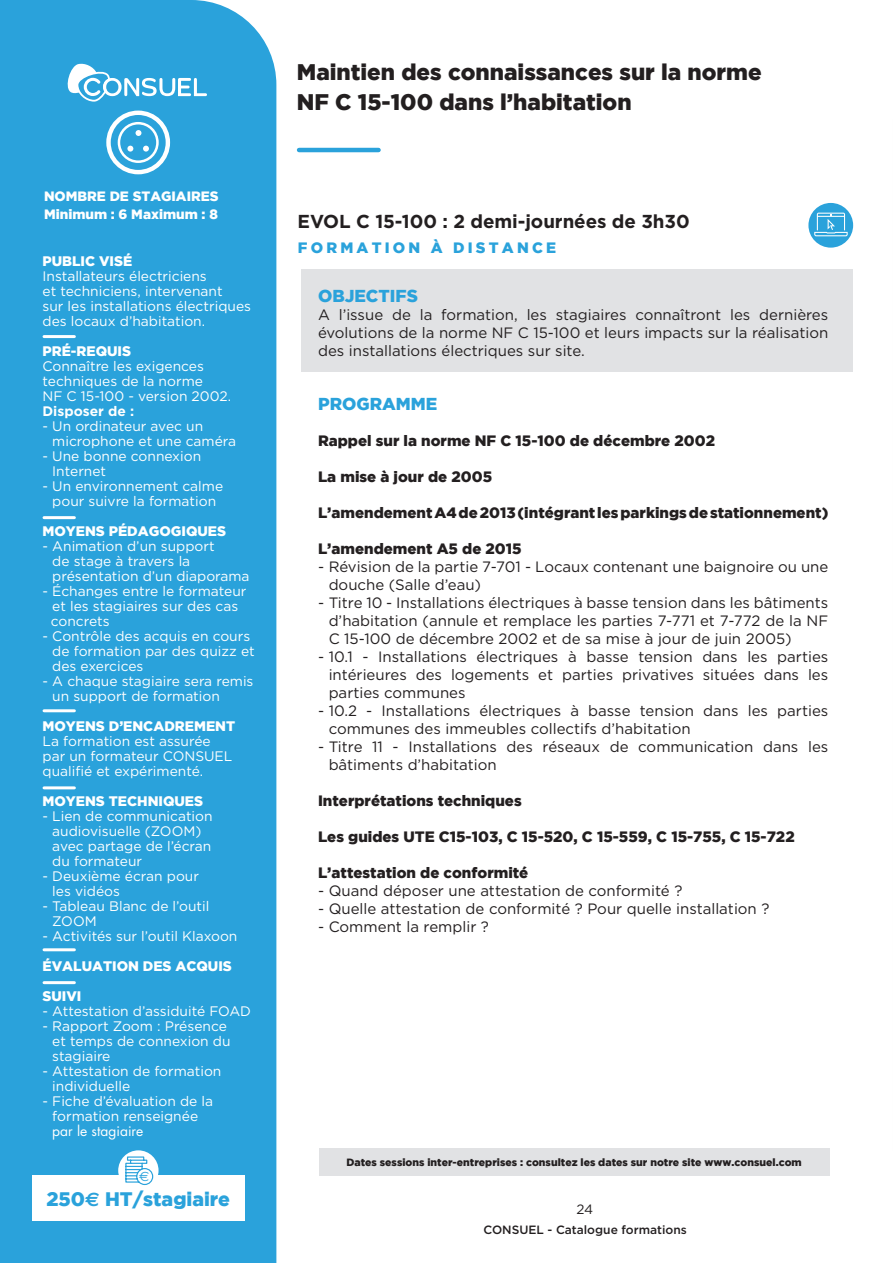
<style>
.page{position:relative;width:893px;height:1263px;background:#fff}
.page>*{position:absolute;margin:0;border:0;box-sizing:border-box;transform-origin:0 0}
.t1{font:900 22.5px/30px "Gotham";color:#231f20}
.t2{font:900 19.5px "Gotham";color:#2aa2db}
.t3{font:700 18.75px "Gotham";letter-spacing:-.005em;color:#231f20}
.t4{font:900 17.25px "Gotham";color:#2aa2db}
.t5{font:15px/18px "Gotham";color:#231f20;text-align:justify}
.t6{font:900 15px "Gotham";color:#231f20}
.t7{font:900 15px "Gotham";letter-spacing:.215em;color:#2aa2db}
.t8{font:13.8px/15px "Gotham";color:#fff}
.t9{font:900 13.8px/30px "Gotham";color:#fff}
.t10{font:13.8px "Futura";color:#fff}
.t11{font:700 13.8px "Gotham";color:#fff}
.t12{font:900 13.5px/18px "Gotham";color:#fff}
.t13{font:13.5px "Gotham";color:#231f20}
.t14{font:13.5px "Euro Sans";color:#2aa2db}
.t15{font:500 12px "Gotham";color:#231f20}
.t16{font:900 10.5px "Gotham";color:#231f20}
.s1{font-family:"Euro Sans";font-weight:700}
</style>
<div class="page">
<div style="left:0;top:0;width:276px;height:1263px;background:#2aa2db"></div>
<div style="left:301px;top:270px;width:551px;height:102px;background:#e1e2e4"></div>
<hr style="left:299px;top:148px;width:80px;height:4px;background:#2aa2db">
<div style="left:32px;top:1175px;width:212px;height:46px;background:#fff"></div>
<div style="left:118px;top:1150px;width:41px;height:41px;background:#fff;border-radius:50%"></div>
<svg style="left:125px;top:1156px;width:29px;height:30px"></svg>
<svg style="left:64px;top:63px;width:143px;height:40px"></svg>
<svg style="left:109px;top:113px;width:59px;height:59px;background:#49afe0"></svg>
<div style="left:106px;top:111px;width:64px;height:63px;border:4px solid #fff;border-radius:50%"></div>
<div style="left:118px;top:122px;width:41px;height:41px;border:3px solid #fff;border-radius:50%"></div>
<svg style="left:136px;top:130px;width:5px;height:6px"></svg>
<svg style="left:127px;top:146px;width:6px;height:6px"></svg>
<svg style="left:143px;top:146px;width:6px;height:6px"></svg>
<hr style="left:44px;top:335px;width:30px;height:3px;background:#fff">
<hr style="left:44px;top:516px;width:30px;height:3px;background:#fff">
<hr style="left:44px;top:709px;width:30px;height:3px;background:#fff">
<hr style="left:44px;top:786px;width:30px;height:3px;background:#fff">
<hr style="left:44px;top:948px;width:30px;height:3px;background:#fff">
<hr style="left:44px;top:981px;width:30px;height:3px;background:#fff">
<svg style="left:808px;top:203px;width:45px;height:45px"></svg>
<svg style="left:814px;top:213px;width:34px;height:23px"></svg>
<div style="left:319px;top:1148px;width:510px;height:27px;background:#e1e2e4"></div>
<hr style="left:0;top:0;width:202px;height:1px;background:#2aa2db">
<p class="t12" style="left:44px;top:187px;width:176px">NOMBRE DE STAGIAIRES<br>Minimum : 6 Maximum : 8</p>
<p class="t9" style="left:43px;top:246px;width:91px">PUBLIC VISÉ</p>
<p class="t8" style="left:43px;top:268px;width:210px">Installateurs électriciens<br>et techniciens, intervenant<br>sur les installations électriques des locaux d’habitation.</p>
<p class="t9" style="left:43px;top:336px;width:90px">PRÉ-REQUIS</p>
<p class="t8" style="left:43px;top:358px;width:190px">Connaître les exigences techniques de la norme<br>NF C 15-100 - version 2002.</p>
<p class="t11" style="left:43px;top:402px;width:93px">Disposer de :</p>
<p class="t8" style="left:52px;top:418px;width:185px;text-indent:-10px">- Un ordinateur avec un microphone et une caméra</p>
<p class="t8" style="left:52px;top:448px;width:150px;text-indent:-10px">- Une bonne connexion<br>Internet</p>
<p class="t8" style="left:43px;top:478px;width:182px;text-align:center">- Un environnement calme pour suivre la formation</p>
<p class="t9" style="left:43px;top:516px;width:185px">MOYENS PÉDAGOGIQUES</p>
<p class="t8" style="left:52px;top:538px;width:199px;text-indent:-10px">- Animation d’un support<br>de stage à travers la présentation d’un diaporama</p>
<p class="t8" style="left:51px;top:583px;width:197px;text-indent:-8px">- Échanges entre le formateur et les stagiaires sur des cas concrets</p>
<p class="t8" style="left:52px;top:628px;width:204px;text-indent:-10px">- Contrôle des acquis en cours de formation par des quizz et des exercices</p>
<p class="t8" style="left:52px;top:673px;width:203px;text-indent:-10px">- A chaque stagiaire sera remis un support de formation</p>
<p class="t9" style="left:43px;top:711px;width:194px">MOYENS D’ENCADREMENT</p>
<p class="t8" style="left:43px;top:733px;width:191px">La formation est assurée par un formateur CONSUEL qualifié et expérimenté.</p>
<p class="t9" style="left:43px;top:786px;width:162px">MOYENS TECHNIQUES</p>
<p class="t8" style="left:52px;top:809px;width:162px;text-indent:-10px">- Lien de communication audiovisuelle (ZOOM) avec partage de l’écran du formateur</p>
<p class="t8" style="left:52px;top:868px;width:148px;text-indent:-10px">- Deuxième écran pour les vidéos</p>
<p class="t8" style="left:52px;top:898px;width:159px;text-indent:-10px">- Tableau Blanc de l’outil<br>ZOOM</p>
<p class="t8" style="left:43px;top:928px;width:196px">- Activités sur l’outil Klaxoon</p>
<p class="t9" style="left:43px;top:951px;width:191px">ÉVALUATION DES ACQUIS<br>SUIVI</p>
<p class="t8" style="left:43px;top:1003px;width:210px">- Attestation d’assiduité FOAD</p>
<p class="t8" style="left:52px;top:1018px;width:180px;text-indent:-10px">- Rapport Zoom : Présence et temps de connexion du stagiaire</p>
<p class="t8" style="left:52px;top:1063px;width:171px;text-indent:-10px">- Attestation de formation individuelle</p>
<p class="t8" style="left:43px;top:1093px;width:172px;text-align:center">- Fiche d’évaluation de la formation renseignée</p>
<p class="t10" style="left:52px;top:1122px;width:93px">par le stagiaire</p>
<p class="t14" style="left:139px;top:1168px;width:12px">e</p>
<h2 class="t2" style="left:46px;top:1187px;width:185px">250<span class="s1">e</span> HT/stagiaire</h2>
<h1 class="t1" style="left:297px;top:57px;width:466px">Maintien des connaissances sur la norme<br>NF C 15-100 dans l’habitation</h1>
<h3 class="t3" style="left:298px;top:209px;width:394px">EVOL C 15-100 : 2 demi-journées de 3h30</h3>
<p class="t7" style="left:298px;top:239px;width:260px">FORMATION À DISTANCE</p>
<p class="t4" style="left:318px;top:286px;width:101px">OBJECTIFS</p>
<p class="t5" style="left:318px;top:305px;width:512px">A l’issue de la formation, les stagiaires connaîtront les dernières évolutions de la norme NF C 15-100 et leurs impacts sur la réalisation des installations électriques sur site.</p>
<p class="t4" style="left:318px;top:394px;width:121px">PROGRAMME</p>
<p class="t6" style="left:318px;top:432px;width:398px">Rappel sur la norme NF C 15-100 de décembre 2002</p>
<p class="t6" style="left:318px;top:468px;width:176px">La mise à jour de 2005</p>
<p class="t6" style="left:318px;top:504px;width:512px">L’amendement A4 de 2013 (intégrant les parkings de stationnement)</p>
<p class="t6" style="left:318px;top:540px;width:205px">L’amendement A5 de 2015</p>
<p class="t5" style="left:329px;top:557px;width:501px;text-indent:-11px">- Révision de la partie 7-701 - Locaux contenant une baignoire ou une douche (Salle d’eau)</p>
<p class="t5" style="left:329px;top:593px;width:501px;text-indent:-11px">- Titre 10 - Installations électriques à basse tension dans les bâtiments d’habitation (annule et remplace les parties 7-771 et 7-772 de la NF C 15-100 de décembre 2002 et de sa mise à jour de juin 2005)</p>
<p class="t5" style="left:329px;top:647px;width:501px;text-indent:-11px">- 10.1 - Installations électriques à basse tension dans les parties intérieures des logements et parties privatives situées dans les parties communes</p>
<p class="t5" style="left:329px;top:701px;width:501px;text-indent:-11px">- 10.2 - Installations électriques à basse tension dans les parties communes des immeubles collectifs d’habitation</p>
<p class="t5" style="left:329px;top:737px;width:501px;text-indent:-11px">- Titre 11 - Installations des réseaux de communication dans les bâtiments d’habitation</p>
<p class="t6" style="left:318px;top:792px;width:205px">Interprétations techniques</p>
<p class="t6" style="left:318px;top:828px;width:478px">Les guides UTE C15-103, C 15-520, C 15-559, C 15-755, C 15-722</p>
<p class="t6" style="left:318px;top:864px;width:212px">L’attestation de conformité</p>
<p class="t5" style="left:318px;top:881px;width:366px">- Quand déposer une attestation de conformité ?</p>
<p class="t5" style="left:318px;top:899px;width:453px">- Quelle attestation de conformité ? Pour quelle installation ?</p>
<p class="t5" style="left:318px;top:917px;width:172px">- Comment la remplir ?</p>
<p class="t16" style="left:346px;top:1156px;width:457px">Dates sessions inter-entreprises : consultez les dates sur notre site www.consuel.com</p>
<p class="t13" style="left:576px;top:1201px;width:18px">24</p>
<p class="t15" style="left:483px;top:1222px;width:205px">CONSUEL - Catalogue formations</p>
</div>
